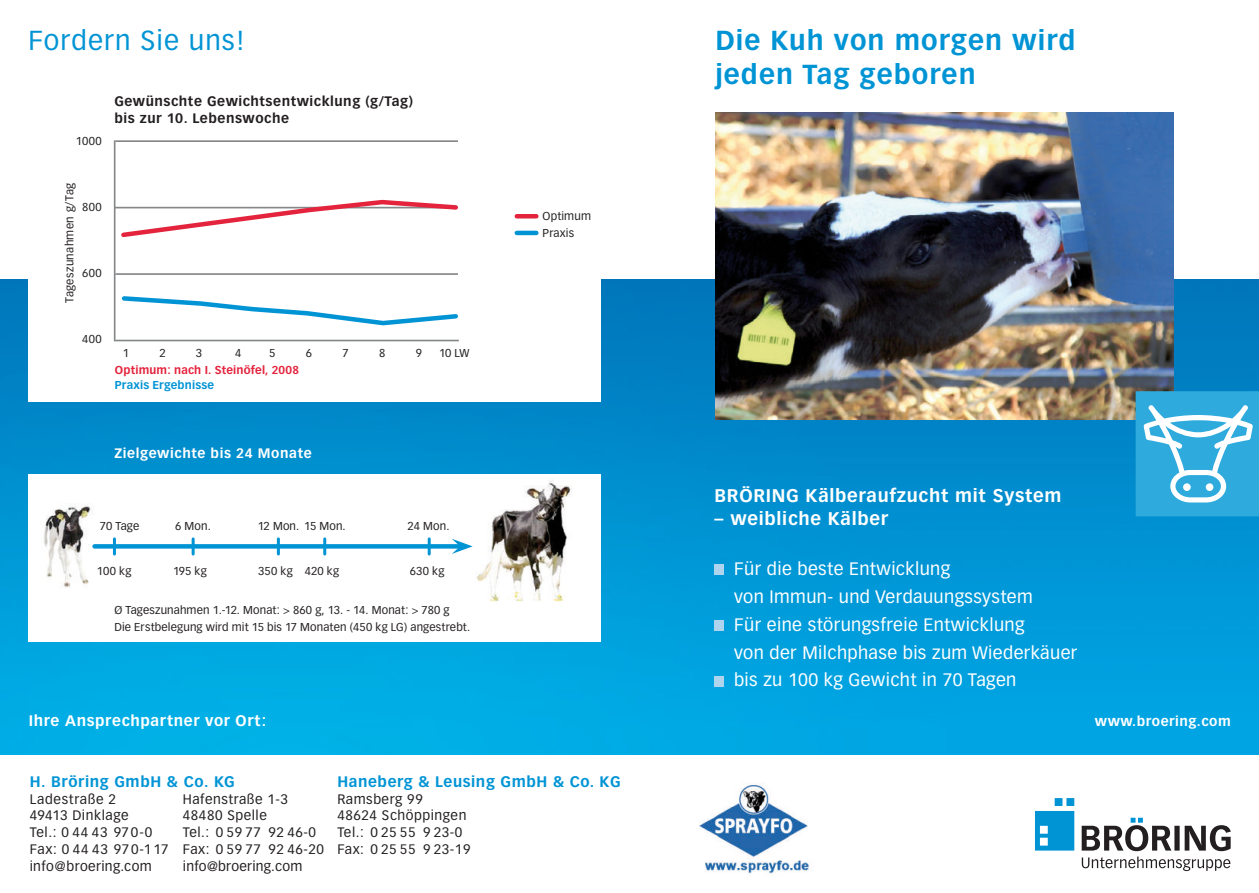
<style>
.page{position:relative;width:1259px;height:893px;background:#fff}
.page>*{position:absolute;margin:0;border:0;box-sizing:border-box;transform-origin:0 0}
.t1{font:700 27px/33.5px "Vectora LH";letter-spacing:.04em;color:#0094d5}
.t2{font:27px "Vectora LH";letter-spacing:.04em;color:#0094d5}
.t3{font:700 18px "Vectora LH";letter-spacing:.04em;color:#fff}
.t4{font:17.7px/27.9px "Vectora LH";letter-spacing:.02em;color:#fff}
.t5{font:700 15px "Vectora LH";letter-spacing:.04em;color:#0094d5}
.t6{font:700 15px "Vectora LH";letter-spacing:.045em;color:#fff}
.t7{font:13.5px/16.8px "Vectora LH";letter-spacing:.04em;color:#231f20}
.t8{font:700 13.5px/16.8px "Vectora LH";letter-spacing:.04em;color:#231f20}
.t9{font:700 13.5px "Vectora LH";letter-spacing:.04em;color:#fff}
.t10{font:11.25px/16.5px "Vectora LH";letter-spacing:.015em;color:#231f20}
.t11{font:700 11.25px "Vectora LH";letter-spacing:.015em;color:#e4233d}
.t12{font:11.25px "Vectora LH";letter-spacing:.035em;color:#231f20}
.t13{font:700 11.25px "Vectora LH";letter-spacing:.015em;color:#0094d5}
</style>
<div class="page">
<img style="left:0;top:280px;width:1259px;height:474px">
<img style="left:715px;top:112px;width:458px;height:307px">
<svg style="left:1035px;top:798px;width:195px;height:73px"></svg>
<svg style="left:1135px;top:391px;width:124px;height:125px"></svg>
<div style="left:714px;top:564px;width:10px;height:11px;background:#aed4ee"></div>
<div style="left:714px;top:620px;width:10px;height:11px;background:#aed4ee"></div>
<div style="left:714px;top:676px;width:10px;height:10px;background:#aed4ee"></div>
<img style="left:699px;top:784px;width:110px;height:90px">
<div style="left:29px;top:475px;width:572px;height:167px;background:#fff"></div>
<div style="left:29px;top:110px;width:572px;height:291px;background:#fff"></div>
<hr style="left:517px;top:214px;width:19px;height:4px;background:#e4233d">
<hr style="left:517px;top:231px;width:19px;height:4px;background:#0094d5">
<img style="left:44px;top:505px;width:50px;height:83px">
<img style="left:476px;top:480px;width:95px;height:121px">
<div style="left:94px;top:544px;width:366px;height:5px;background:#0094d5"></div>
<svg style="left:452px;top:539px;width:20px;height:15px"></svg>
<hr style="left:113px;top:539px;width:3px;height:15px;background:#0094d5">
<hr style="left:192px;top:539px;width:3px;height:15px;background:#0094d5">
<hr style="left:323px;top:539px;width:3px;height:15px;background:#0094d5">
<hr style="left:277px;top:539px;width:3px;height:15px;background:#0094d5">
<hr style="left:428px;top:539px;width:3px;height:15px;background:#0094d5">
<hr style="left:115px;top:140px;width:343px;height:2px;background:#858789">
<hr style="left:114px;top:207px;width:343px;height:1px;background:#858789">
<hr style="left:115px;top:273px;width:343px;height:2px;background:#858789">
<hr style="left:115px;top:340px;width:344px;height:1px;background:#858789">
<hr style="left:114px;top:140px;width:1px;height:201px;background:#858789">
<svg style="left:121px;top:296px;width:337px;height:30px"></svg>
<svg style="left:118px;top:199px;width:340px;height:39px"></svg>
<h1 class="t2" style="left:28px;top:25px;width:218px">Fordern Sie uns!</h1>
<p class="t10" style="left:76px;top:133px;width:27px">1000</p>
<p class="t8" style="left:114px;top:93px;width:300px">Gewünschte Gewichtsentwicklung (g/Tag) bis zur 10. Lebenswoche</p>
<p class="t12" style="left:63px;top:303px;width:122px;rotate:-90deg">Tageszunahmen g/Tag</p>
<p class="t10" style="left:82px;top:199px;width:21px">800</p>
<p class="t10" style="left:82px;top:265px;width:21px">600</p>
<p class="t10" style="left:82px;top:331px;width:21px">400</p>
<p class="t10" style="left:123px;top:345px;width:8px">1</p>
<p class="t10" style="left:159px;top:345px;width:8px">2</p>
<p class="t10" style="left:196px;top:345px;width:8px">3</p>
<p class="t10" style="left:235px;top:345px;width:8px">4</p>
<p class="t10" style="left:269px;top:345px;width:8px">5</p>
<p class="t10" style="left:306px;top:345px;width:8px">6</p>
<p class="t10" style="left:342px;top:345px;width:8px">7</p>
<p class="t10" style="left:379px;top:345px;width:8px">8</p>
<p class="t10" style="left:416px;top:345px;width:8px">9</p>
<p class="t10" style="left:439px;top:345px;width:32px">10 LW</p>
<p class="t11" style="left:115px;top:363px;width:186px">Optimum: nach I. Steinöfel, 2008</p>
<p class="t13" style="left:115px;top:378px;width:101px">Praxis Ergebnisse</p>
<p class="t9" style="left:114px;top:445px;width:199px">Zielgewichte bis 24 Monate</p>
<p class="t10" style="left:100px;top:518px;width:41px">70 Tage</p>
<p class="t10" style="left:175px;top:518px;width:37px">6 Mon.</p>
<p class="t10" style="left:258px;top:518px;width:90px">12 Mon. 15 Mon.</p>
<p class="t10" style="left:407px;top:518px;width:43px">24 Mon.</p>
<p class="t10" style="left:97px;top:563px;width:36px">100 kg</p>
<p class="t10" style="left:173px;top:563px;width:35px">195 kg</p>
<p class="t10" style="left:258px;top:563px;width:82px">350 kg 420 kg</p>
<p class="t10" style="left:410px;top:563px;width:36px">630 kg</p>
<p class="t10" style="left:114px;top:602px;width:357px">Ø Tageszunahmen 1.-12. Monat: &gt; 860 g, 13. - 14. Monat: &gt; 780 g<br>Die Erstbelegung wird mit 15 bis 17 Monaten (450 kg LG) angestrebt.</p>
<p class="t6" style="left:29px;top:711px;width:239px">Ihre Ansprechpartner vor Ort:</p>
<p class="t10" style="left:542px;top:208px;width:50px">Optimum<br>Praxis</p>
<p class="t5" style="left:30px;top:772px;width:206px">H. Bröring GmbH &amp; Co. KG</p>
<p class="t7" style="left:30px;top:791px;width:140px">Ladestraße 2<br>49413 Dinklage<br>Tel.: 0 44 43 970-0<br>Fax: 0 44 43 970-1 17 info@broering.com</p>
<p class="t7" style="left:183px;top:791px;width:143px">Hafenstraße 1-3<br>48480 Spelle<br>Tel.: 0 59 77 92 46-0<br>Fax: 0 59 77 92 46-20 info@broering.com</p>
<p class="t5" style="left:337px;top:772px;width:285px">Haneberg &amp; Leusing GmbH &amp; Co. KG</p>
<p class="t7" style="left:337px;top:791px;width:135px">Ramsberg 99<br>48624 Schöppingen<br>Tel.: 0 25 55 9 23-0<br>Fax: 0 25 55 9 23-19</p>
<h1 class="t1" style="left:715px;top:24px;width:362px">Die Kuh von morgen wird jeden Tag geboren</h1>
<h2 class="t3" style="left:714px;top:485px;width:348px">BRÖRING Kälberaufzucht mit System</h2>
<h2 class="t3" style="left:714px;top:507px;width:175px">– weibliche Kälber</h2>
<h3 class="t4" style="left:734px;top:555px;width:345px">Für die beste Entwicklung<br>von Immun- und Verdauungssystem<br>Für eine störungsfreie Entwicklung<br>von der Milchphase bis zum Wiederkäuer bis zu 100 kg Gewicht in 70 Tagen</h3>
<p class="t9" style="left:1095px;top:713px;width:137px">www.broering.com</p>
</div>
